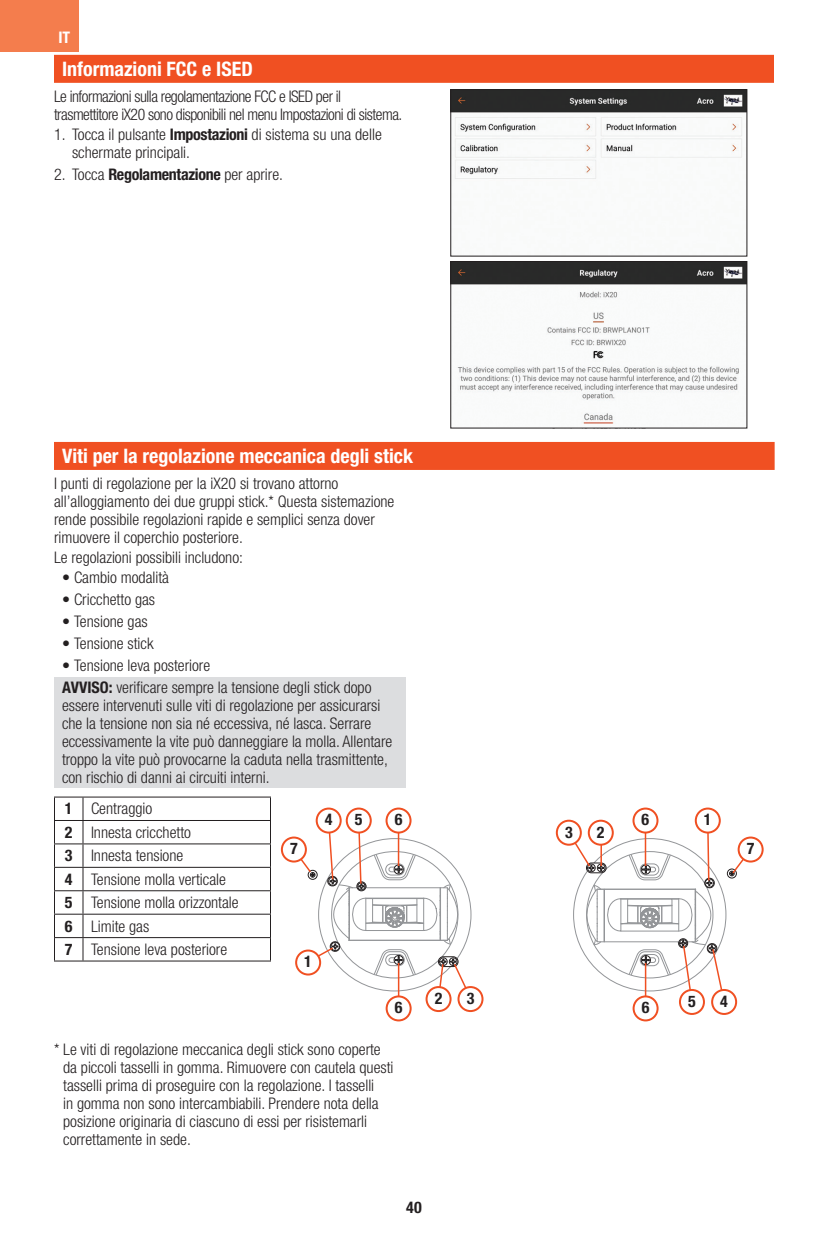
<style>
.page{position:relative;width:828px;height:1260px;background:#fff}
.page>*{position:absolute;margin:0;border:0;box-sizing:border-box;transform-origin:0 0}
.SPM_Header{font:700 condensed 20px "Helvetica Neue LT Std";color:#fff}
.SPM_Body{font:300 condensed 16px/18px "Helvetica Neue LT Std";color:#231f20}
.SPM_Body-2{font:300 condensed 16px/18px "Helvetica Neue LT Std";letter-spacing:-.03em;color:#231f20}
.SPM_Body-3{font:700 condensed 16px "Helvetica Neue LT Std";color:#231f20}
.t1{font:700 condensed 16px "Helvetica Neue LT Std";color:#fff}
.s1{font-weight:700}
</style>
<div class="page">
<div style="left:0;top:0;width:78px;height:51px;background:#f47d4d"></div>
<div style="left:54px;top:677px;width:352px;height:111px;background:#dcdddf"></div>
<img style="left:452px;top:91px;width:293px;height:88px">
<div style="left:450px;top:89px;width:297px;height:168px;border:1px solid #231f20"></div>
<img style="left:452px;top:263px;width:293px;height:161px">
<div style="left:450px;top:261px;width:297px;height:168px;border:1px solid #231f20"></div>
<div style="left:54px;top:442px;width:721px;height:28px;background:#f05022"></div>
<svg style="left:292px;top:819px;width:180px;height:182px"></svg>
<svg style="left:567px;top:819px;width:186px;height:185px"></svg>
<hr style="left:600px;top:833px;width:2px;height:33px;background:#f05022">
<div style="left:296px;top:951px;width:24px;height:24px;background:#fff;border-radius:50%"></div>
<div style="left:295px;top:950px;width:26px;height:26px;border:2px solid #f05022;border-radius:50%"></div>
<div style="left:282px;top:838px;width:24px;height:24px;background:#fff;border-radius:50%"></div>
<div style="left:281px;top:837px;width:26px;height:26px;border:2px solid #f05022;border-radius:50%"></div>
<div style="left:317px;top:809px;width:24px;height:24px;background:#fff;border-radius:50%"></div>
<div style="left:316px;top:808px;width:26px;height:26px;border:2px solid #f05022;border-radius:50%"></div>
<div style="left:347px;top:809px;width:24px;height:24px;background:#fff;border-radius:50%"></div>
<div style="left:346px;top:808px;width:26px;height:26px;border:2px solid #f05022;border-radius:50%"></div>
<div style="left:739px;top:838px;width:24px;height:24px;background:#fff;border-radius:50%"></div>
<div style="left:738px;top:837px;width:26px;height:26px;border:2px solid #f05022;border-radius:50%"></div>
<div style="left:680px;top:990px;width:24px;height:24px;background:#fff;border-radius:50%"></div>
<div style="left:679px;top:989px;width:26px;height:26px;border:2px solid #f05022;border-radius:50%"></div>
<div style="left:712px;top:990px;width:24px;height:24px;background:#fff;border-radius:50%"></div>
<div style="left:711px;top:989px;width:26px;height:26px;border:2px solid #f05022;border-radius:50%"></div>
<div style="left:696px;top:809px;width:24px;height:24px;background:#fff;border-radius:50%"></div>
<div style="left:695px;top:808px;width:26px;height:26px;border:2px solid #f05022;border-radius:50%"></div>
<div style="left:387px;top:809px;width:24px;height:24px;background:#fff;border-radius:50%"></div>
<div style="left:386px;top:808px;width:26px;height:26px;border:2px solid #f05022;border-radius:50%"></div>
<div style="left:387px;top:996px;width:24px;height:24px;background:#fff;border-radius:50%"></div>
<div style="left:386px;top:995px;width:26px;height:26px;border:2px solid #f05022;border-radius:50%"></div>
<div style="left:634px;top:809px;width:24px;height:24px;background:#fff;border-radius:50%"></div>
<div style="left:633px;top:808px;width:26px;height:26px;border:2px solid #f05022;border-radius:50%"></div>
<div style="left:634px;top:996px;width:24px;height:24px;background:#fff;border-radius:50%"></div>
<div style="left:633px;top:995px;width:26px;height:26px;border:2px solid #f05022;border-radius:50%"></div>
<div style="left:459px;top:987px;width:24px;height:24px;background:#fff;border-radius:50%"></div>
<div style="left:458px;top:986px;width:26px;height:26px;border:2px solid #f05022;border-radius:50%"></div>
<div style="left:427px;top:987px;width:24px;height:24px;background:#fff;border-radius:50%"></div>
<div style="left:426px;top:986px;width:26px;height:26px;border:2px solid #f05022;border-radius:50%"></div>
<div style="left:589px;top:821px;width:24px;height:24px;background:#fff;border-radius:50%"></div>
<div style="left:588px;top:820px;width:26px;height:26px;border:2px solid #f05022;border-radius:50%"></div>
<div style="left:557px;top:821px;width:24px;height:24px;background:#fff;border-radius:50%"></div>
<div style="left:556px;top:820px;width:26px;height:26px;border:2px solid #f05022;border-radius:50%"></div>
<hr style="left:83px;top:797px;width:188px;height:1px;background:#231f20">
<hr style="left:82px;top:798px;width:2px;height:22px;background:#231f20">
<hr style="left:83px;top:820px;width:188px;height:1px;background:#231f20">
<hr style="left:82px;top:821px;width:2px;height:22px;background:#231f20">
<hr style="left:83px;top:843px;width:188px;height:1px;background:#231f20">
<hr style="left:82px;top:844px;width:2px;height:23px;background:#231f20">
<hr style="left:83px;top:867px;width:188px;height:1px;background:#231f20">
<hr style="left:82px;top:868px;width:2px;height:22px;background:#231f20">
<hr style="left:83px;top:890px;width:188px;height:1px;background:#231f20">
<hr style="left:82px;top:891px;width:2px;height:23px;background:#231f20">
<hr style="left:83px;top:914px;width:188px;height:1px;background:#231f20">
<hr style="left:82px;top:915px;width:2px;height:22px;background:#231f20">
<hr style="left:83px;top:937px;width:188px;height:1px;background:#231f20">
<hr style="left:82px;top:938px;width:2px;height:23px;background:#231f20">
<svg style="left:270px;top:798px;width:1px;height:163px"></svg>
<svg style="left:54px;top:797px;width:29px;height:165px"></svg>
<hr style="left:83px;top:961px;width:188px;height:1px;background:#231f20">
<div style="left:54px;top:55px;width:720px;height:28px;background:#f05022"></div>
<p class="t1" style="left:58px;top:28px;width:13px">IT</p>
<p class="SPM_Header" style="left:62px;top:57px;width:192px">Informazioni FCC e ISED</p>
<p class="SPM_Body-2" style="left:54px;top:87px;width:350px">Le informazioni sulla regolamentazione FCC e ISED per il trasmettitore iX20 sono disponibili nel menu Impostazioni di sistema.</p>
<p class="SPM_Body" style="left:72px;top:125px;width:311px;text-indent:-18px">1. Tocca il pulsante <span class="s1">Impostazioni</span> di sistema su una delle schermate principali.</p>
<p class="SPM_Body" style="left:54px;top:165px;width:230px">2. Tocca <span class="s1">Regolamentazione</span> per aprire.</p>
<p class="SPM_Header" style="left:62px;top:444px;width:353px">Viti per la regolazione meccanica degli stick</p>
<p class="SPM_Body" style="left:54px;top:474px;width:342px">I punti di regolazione per la iX20 si trovano attorno all’alloggiamento dei due gruppi stick.* Questa sistemazione rende possibile regolazioni rapide e semplici senza dover rimuovere il coperchio posteriore.</p>
<p class="SPM_Body" style="left:54px;top:548px;width:191px">Le regolazioni possibili includono:</p>
<p class="SPM_Body" style="left:62px;top:568px;width:109px">• Cambio modalità</p>
<p class="SPM_Body" style="left:62px;top:590px;width:95px">• Cricchetto gas</p>
<p class="SPM_Body" style="left:62px;top:612px;width:87px">• Tensione gas</p>
<p class="SPM_Body" style="left:62px;top:634px;width:93px">• Tensione stick</p>
<p class="SPM_Body" style="left:62px;top:656px;width:150px">• Tensione leva posteriore</p>
<p class="SPM_Body" style="left:62px;top:678px;width:332px"><span class="s1">AVVISO:</span> verificare sempre la tensione degli stick dopo essere intervenuti sulle viti di regolazione per assicurarsi che la tensione non sia né eccessiva, né lasca. Serrare eccessivamente la vite può danneggiare la molla. Allentare troppo la vite può provocarne la caduta nella trasmittente, con rischio di danni ai circuiti interni.</p>
<p class="SPM_Body-3" style="left:65px;top:799px;width:9px">1</p>
<p class="SPM_Body" style="left:91px;top:800px;width:63px">Centraggio</p>
<p class="SPM_Body-3" style="left:65px;top:823px;width:9px">2</p>
<p class="SPM_Body" style="left:91px;top:823px;width:102px">Innesta cricchetto</p>
<p class="SPM_Body-3" style="left:65px;top:846px;width:9px">3</p>
<p class="SPM_Body" style="left:91px;top:847px;width:94px">Innesta tensione</p>
<p class="SPM_Body-3" style="left:65px;top:869px;width:9px">4</p>
<p class="SPM_Body" style="left:91px;top:870px;width:136px">Tensione molla verticale</p>
<p class="SPM_Body-3" style="left:65px;top:893px;width:9px">5</p>
<p class="SPM_Body" style="left:91px;top:893px;width:149px">Tensione molla orizzontale</p>
<p class="SPM_Body-3" style="left:65px;top:916px;width:9px">6</p>
<p class="SPM_Body" style="left:91px;top:917px;width:60px">Limite gas</p>
<p class="SPM_Body-3" style="left:65px;top:940px;width:9px">7</p>
<p class="SPM_Body" style="left:91px;top:940px;width:138px">Tensione leva posteriore</p>
<p class="SPM_Body-3" style="left:290px;top:839px;width:9px">7</p>
<p class="SPM_Body-3" style="left:325px;top:810px;width:9px">4</p>
<p class="SPM_Body-3" style="left:355px;top:810px;width:9px">5</p>
<p class="SPM_Body-3" style="left:395px;top:810px;width:9px">6</p>
<p class="SPM_Body-3" style="left:704px;top:810px;width:9px">1</p>
<p class="SPM_Body-3" style="left:642px;top:810px;width:9px">6</p>
<p class="SPM_Body-3" style="left:565px;top:822px;width:9px">3</p>
<p class="SPM_Body-3" style="left:597px;top:822px;width:9px">2</p>
<p class="SPM_Body-3" style="left:304px;top:952px;width:9px">1</p>
<p class="SPM_Body-3" style="left:395px;top:998px;width:9px">6</p>
<p class="SPM_Body-3" style="left:435px;top:989px;width:9px">2</p>
<p class="SPM_Body-3" style="left:467px;top:989px;width:9px">3</p>
<p class="SPM_Body-3" style="left:642px;top:998px;width:9px">6</p>
<p class="SPM_Body-3" style="left:688px;top:991px;width:9px">5</p>
<p class="SPM_Body-3" style="left:720px;top:991px;width:9px">4</p>
<p class="SPM_Body" style="left:63px;top:1040px;width:332px;text-indent:-9px">* Le viti di regolazione meccanica degli stick sono coperte da piccoli tasselli in gomma. Rimuovere con cautela questi tasselli prima di proseguire con la regolazione. I tasselli<br>in gomma non sono intercambiabili. Prendere nota della posizione originaria di ciascuno di essi per risistemarli correttamente in sede.</p>
<p class="SPM_Body-3" style="left:747px;top:839px;width:9px">7</p>
<p class="SPM_Body-3" style="left:406px;top:1198px;width:17px">40</p>
</div>
